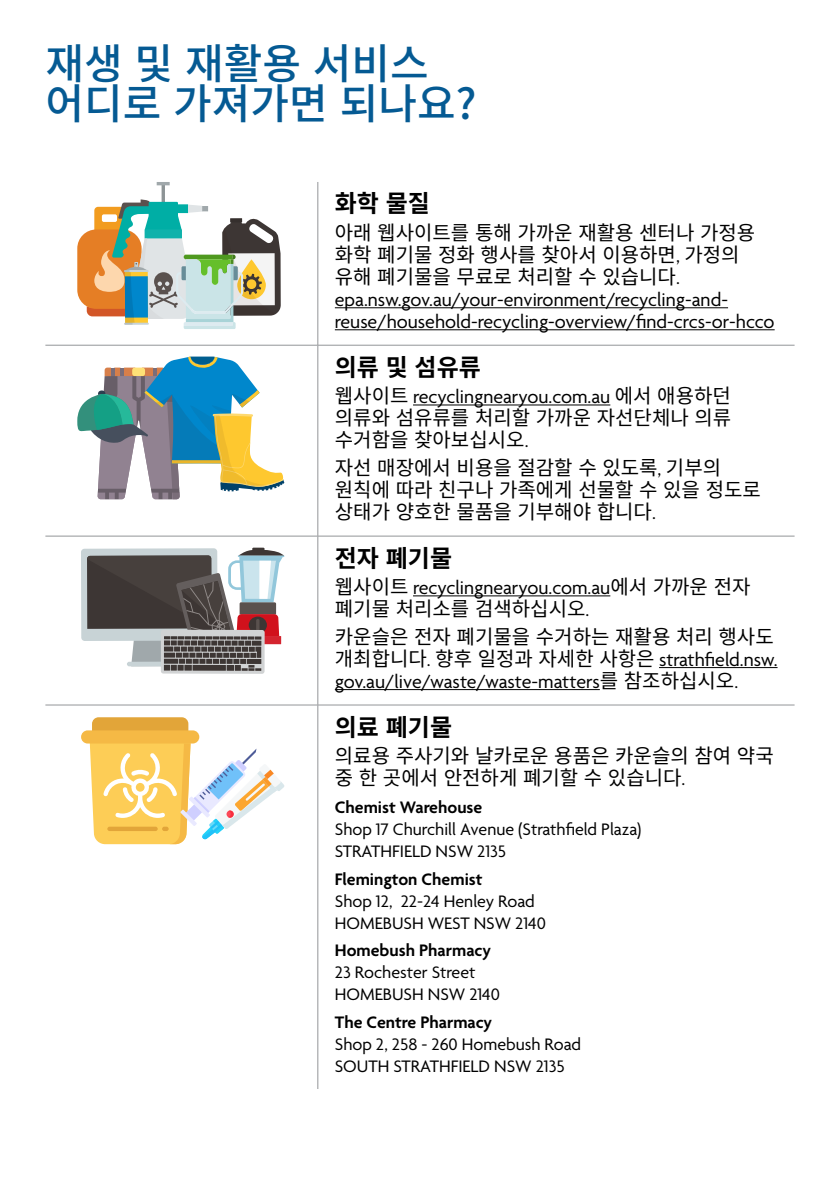
<style>
.page{position:relative;width:840px;height:1191px;background:#fff}
.page>*{position:absolute;margin:0;border:0;box-sizing:border-box;transform-origin:0 0}
.t1{font:500 42px/40px "Noto Sans KR";color:#055a93}
.t2{font:700 24px "Noto Sans KR";color:#000}
.t3{font:20px/22px "Agenda";color:#000}
.t4{font:20px/22px "Noto Sans KR";color:#000}
.t5{font:18px/22px "Agenda";color:#000}
.t6{font:600 18px "Agenda";color:#000}
.s1{font-family:"Agenda"}
.s2{font-family:"Noto Sans KR"}
</style>
<div class="page">
<hr style="left:317px;top:182px;width:1px;height:163px;background:#939598">
<hr style="left:45px;top:345px;width:272px;height:1px;background:#939598">
<hr style="left:317px;top:345px;width:477px;height:1px;background:#939598">
<hr style="left:317px;top:345px;width:1px;height:191px;background:#939598">
<hr style="left:45px;top:536px;width:272px;height:1px;background:#939598">
<hr style="left:317px;top:536px;width:477px;height:1px;background:#939598">
<hr style="left:317px;top:536px;width:1px;height:168px;background:#939598">
<hr style="left:45px;top:704px;width:272px;height:1px;background:#939598">
<hr style="left:317px;top:704px;width:477px;height:1px;background:#939598">
<hr style="left:317px;top:705px;width:1px;height:384px;background:#939598">
<hr style="left:334px;top:307px;width:393px;height:1px;background:#000">
<hr style="left:334px;top:329px;width:440px;height:1px;background:#000">
<hr style="left:413px;top:404px;width:197px;height:1px;background:#000">
<hr style="left:413px;top:595px;width:197px;height:1px;background:#000">
<hr style="left:658px;top:667px;width:119px;height:1px;background:#000">
<hr style="left:334px;top:689px;width:265px;height:1px;background:#000">
<div style="left:77px;top:229px;width:64px;height:80px;background:#e57e25;border-radius:19px"></div>
<svg style="left:161px;top:185px;width:4px;height:14px"></svg>
<svg style="left:157px;top:182px;width:13px;height:3px"></svg>
<svg style="left:87px;top:199px;width:193px;height:130px"></svg>
<svg style="left:77px;top:356px;width:207px;height:143px"></svg>
<div style="left:81px;top:548px;width:136px;height:93px;background:#c8d3d6;border-radius:4px"></div>
<div style="left:161px;top:629px;width:103px;height:45px;background:#d1d3d4;border-radius:3px"></div>
<svg style="left:87px;top:547px;width:197px;height:124px"></svg>
<div style="left:81px;top:730px;width:118px;height:13px;background:#f5b945;border-radius:7px"></div>
<svg style="left:90px;top:717px;width:194px;height:127px"></svg>
<h1 class="t1" style="left:45px;top:44px;width:432px">재생 및 재활용 서비스 어디로 가져가면 되나요?</h1>
<p class="t2" style="left:334px;top:190px;width:97px">화학 물질</p>
<p class="t4" style="left:334px;top:222px;width:421px">아래 웹사이트를 통해 가까운 재활용 센터나 가정용 화학 폐기물 정화 행사를 찾아서 이용하면<span class="s1">,</span> 가정의 유해 폐기물을 무료로 처리할 수 있습니다<span class="s1">.</span></p>
<p class="t3" style="left:334px;top:290px;width:441px">epa.nsw.gov.au/your-environment/recycling-and&shy;reuse/household-recycling-overview/find-crcs-or-hcco</p>
<p class="t2" style="left:334px;top:353px;width:147px">의류 및 섬유류</p>
<p class="t3" style="left:334px;top:387px;width:397px"><span class="s2">웹사이트</span> recyclingnearyou.com.au <span class="s2">에서 애용하던</span></p>
<p class="t4" style="left:334px;top:407px;width:398px">의류와 섬유류를 처리할 가까운 자선단체나 의류 수거함을 찾아보십시오<span class="s1">.</span></p>
<p class="t4" style="left:334px;top:457px;width:427px">자선 매장에서 비용을 절감할 수 있도록<span class="s1">,</span> 기부의 원칙에 따라 친구나 가족에게 선물할 수 있을 정도로 상태가 양호한 물품을 기부해야 합니다<span class="s1">.</span></p>
<p class="t2" style="left:334px;top:544px;width:119px">전자 폐기물</p>
<p class="t3" style="left:334px;top:578px;width:417px"><span class="s2">웹사이트</span> recyclingnearyou.com.au<span class="s2">에서 가까운 전자</span></p>
<p class="t4" style="left:334px;top:595px;width:440px;line-height:27.6px">폐기물 처리소를 검색하십시오<span class="s1">.<br></span>카운슬은 전자 폐기물을 수거하는 재활용 처리 행사도</p>
<p class="t3" style="left:334px;top:650px;width:444px"><span class="s2">개최합니다</span>. <span class="s2">향후 일정과 자세한 사항은</span> strathfield.nsw. gov.au/live/waste/waste-matters<span class="s2">를 참조하십시오</span>.</p>
<p class="t2" style="left:334px;top:713px;width:119px">의료 폐기물</p>
<p class="t4" style="left:334px;top:745px;width:440px">의료용 주사기와 날카로운 용품은 카운슬의 참여 약국 중 한 곳에서 안전하게 폐기할 수 있습니다<span class="s1">.</span></p>
<p class="t6" style="left:334px;top:797px;width:149px">Chemist Warehouse</p>
<p class="t5" style="left:334px;top:819px;width:308px">Shop 17 Churchill Avenue (Strathfield Plaza)<br>STRATHFIELD NSW 2135</p>
<p class="t6" style="left:334px;top:869px;width:149px">Flemington Chemist</p>
<p class="t5" style="left:334px;top:891px;width:212px">Shop 12, 22-24 Henley Road<br>HOMEBUSH WEST NSW 2140</p>
<p class="t6" style="left:334px;top:940px;width:157px">Homebush Pharmacy</p>
<p class="t5" style="left:334px;top:962px;width:167px">23 Rochester Street<br>HOMEBUSH NSW 2140</p>
<p class="t6" style="left:334px;top:1012px;width:159px">The Centre Pharmacy</p>
<p class="t5" style="left:334px;top:1034px;width:248px">Shop 2, 258 - 260 Homebush Road<br>SOUTH STRATHFIELD NSW 2135</p>
</div>
